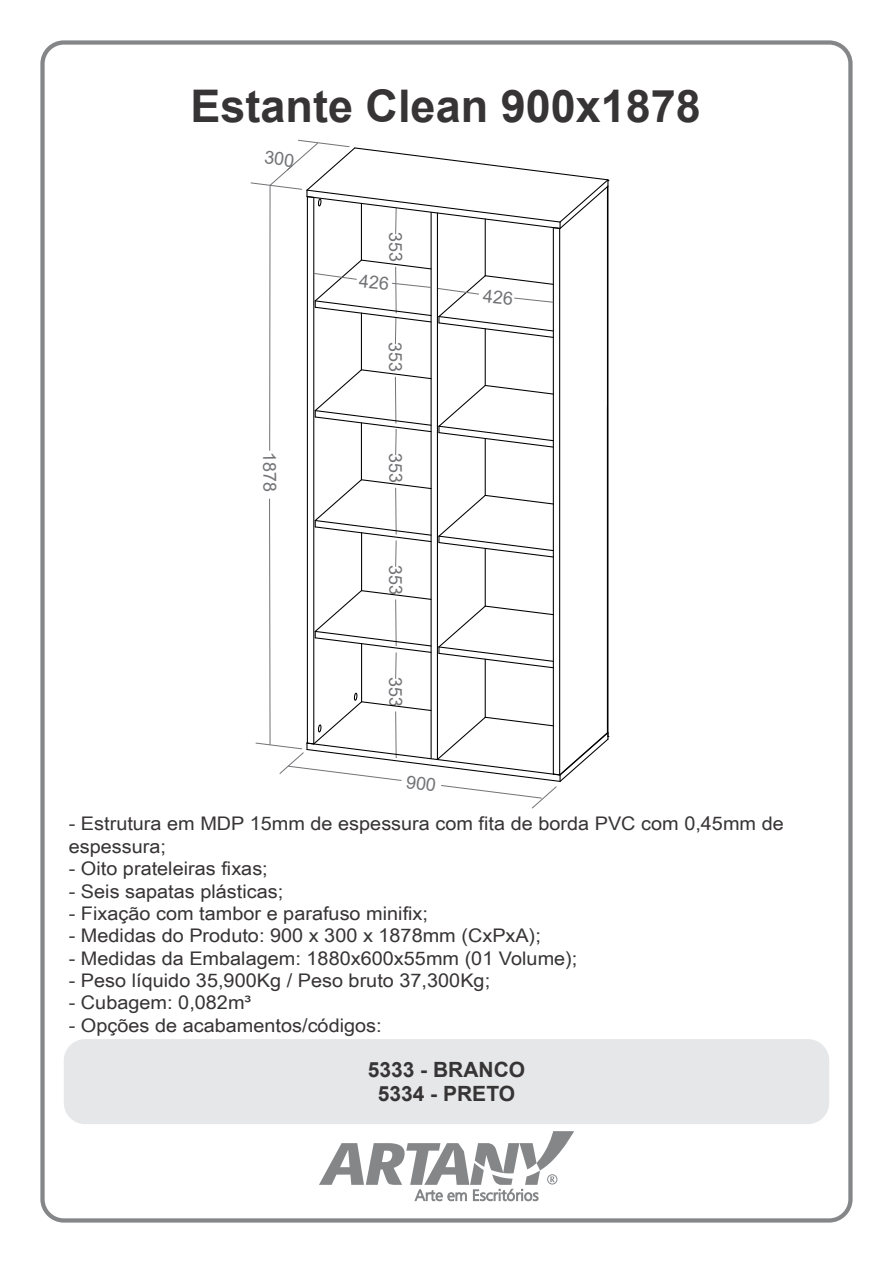
<style>
.page{position:relative;width:893px;height:1263px;background:#fff}
.page>*{position:absolute;margin:0;border:0;box-sizing:border-box;transform-origin:0 0}
.t1{font:700 45px "Arial";color:#373435}
.t2{font:700 21px/23.4px "Arial";color:#373435;text-align:center}
.t3{font:18.75px/22.4px "Arial Narrow";color:#373435;scale:1.29 1}
.t4{font:18px "Arial";color:#727376}
</style>
<div class="page">
<div style="left:64px;top:1039px;width:765px;height:85px;background:#e6e7e8;border-radius:21px"></div>
<div style="left:40px;top:40px;width:813px;height:1182px;border:4px solid #848688;border-radius:21px"></div>
<svg style="left:319px;top:1131px;width:255px;height:70px"></svg>
<svg style="left:251px;top:140px;width:358px;height:668px"></svg>
<h1 class="t1" style="left:191px;top:90px;width:512px">Estante Clean 900x1878</h1>
<p class="t4" style="left:276px;top:452px;width:42px;rotate:89deg">1878</p>
<p class="t3" style="left:69px;top:814px;width:556px">- Estrutura em MDP 15mm de espessura com fita de borda PVC com 0,45mm de espessura;</p>
<p class="t3" style="left:69px;top:859px;width:156px">- Oito prateleiras fixas;</p>
<p class="t3" style="left:69px;top:881px;width:168px">- Seis sapatas plásticas;</p>
<p class="t3" style="left:69px;top:904px;width:280px">- Fixação com tambor e parafuso minifix;</p>
<p class="t3" style="left:69px;top:926px;width:367px">- Medidas do Produto: 900 x 300 x 1878mm (CxPxA);</p>
<p class="t3" style="left:69px;top:948px;width:396px">- Medidas da Embalagem: 1880x600x55mm (01 Volume);</p>
<p class="t3" style="left:69px;top:971px;width:328px">- Peso líquido 35,900Kg / Peso bruto 37,300Kg;</p>
<p class="t3" style="left:69px;top:993px;width:143px">- Cubagem: 0,082m³</p>
<p class="t3" style="left:69px;top:1016px;width:244px">- Opções de acabamentos/códigos:</p>
<p class="t2" style="left:368px;top:1060px;width:159px">5333 - BRANCO<br>5334 - PRETO</p>
</div>
